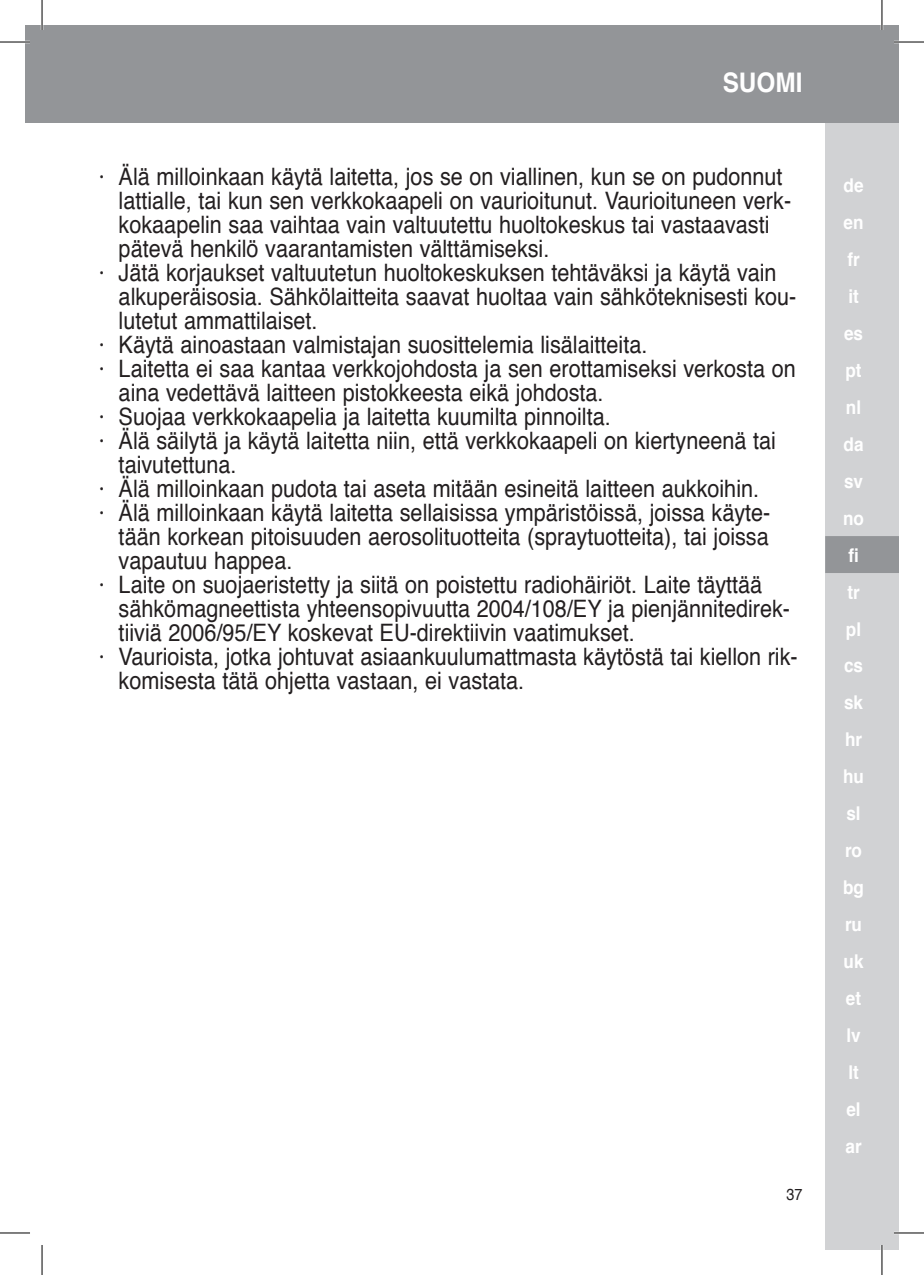
<style>
.page{position:relative;width:924px;height:1275px;background:#fff}
.page>*{position:absolute;margin:0;border:0;box-sizing:border-box;transform-origin:0 0}
.t1{font:700 27px "Helvetica";color:#fff;scale:.9 1}
.t2{font:24px "Helvetica";color:#231f20;scale:.9 1}
.t3{font:700 19px/37px "Helvetica";color:#fff;scale:.9 1}
.t4{font:16px "Helvetica";color:#231f20;scale:.9 1}
</style>
<div class="page">
<div style="left:824px;top:25px;width:74px;height:1225px;background:#d1d2d4"></div>
<div style="left:42px;top:25px;width:856px;height:97px;background:#939598"></div>
<div style="left:25px;top:25px;width:17px;height:97px;background:#939598"></div>
<div style="left:824px;top:536px;width:74px;height:37px;background:#939598"></div>
<hr style="left:0;top:41px;width:30px;height:2px;background:#fff">
<hr style="left:893px;top:41px;width:30px;height:2px;background:#fff">
<hr style="left:893px;top:1231px;width:30px;height:3px;background:#fff">
<hr style="left:41px;top:0;width:2px;height:30px;background:#fff">
<hr style="left:880px;top:0;width:2px;height:30px;background:#fff">
<hr style="left:880px;top:1245px;width:2px;height:30px;background:#fff">
<hr style="left:0;top:42px;width:30px;height:1px;background:#000">
<hr style="left:893px;top:42px;width:30px;height:1px;background:#000">
<hr style="left:0;top:1232px;width:30px;height:1px;background:#000">
<hr style="left:893px;top:1232px;width:30px;height:1px;background:#000">
<hr style="left:42px;top:0;width:1px;height:30px;background:#000">
<hr style="left:42px;top:1245px;width:1px;height:30px;background:#000">
<hr style="left:881px;top:0;width:1px;height:30px;background:#000">
<hr style="left:881px;top:1245px;width:1px;height:30px;background:#000">
<p class="t1" style="left:722px;top:61px;width:90px">SUOMI</p>
<p class="t2" style="left:99px;top:158px;width:761px">· Älä milloinkaan käytä laitetta, jos se on viallinen, kun se on pudonnut</p>
<p class="t2" style="left:119px;top:182px;width:748px">lattialle, tai kun sen verkkokaapeli on vaurioitunut. Vaurioituneen verk-</p>
<p class="t2" style="left:119px;top:206px;width:724px">kokaapelin saa vaihtaa vain valtuutettu huoltokeskus tai vastaavasti</p>
<p class="t2" style="left:119px;top:230px;width:480px">pätevä henkilö vaarantamisten välttämiseksi.</p>
<p class="t2" style="left:99px;top:254px;width:754px">· Jätä korjaukset valtuutetun huoltokeskuksen tehtäväksi ja käytä vain</p>
<p class="t2" style="left:119px;top:278px;width:754px">alkuperäisosia. Sähkölaitteita saavat huoltaa vain sähköteknisesti kou-</p>
<p class="t2" style="left:119px;top:302px;width:222px">lutetut ammattilaiset.</p>
<p class="t2" style="left:99px;top:326px;width:610px">· Käytä ainoastaan valmistajan suosittelemia lisälaitteita.</p>
<p class="t2" style="left:99px;top:350px;width:775px">· Laitetta ei saa kantaa verkkojohdosta ja sen erottamiseksi verkosta on</p>
<p class="t2" style="left:119px;top:374px;width:540px">aina vedettävä laitteen pistokkeesta eikä johdosta.</p>
<p class="t2" style="left:99px;top:398px;width:570px">· Suojaa verkkokaapelia ja laitetta kuumilta pinnoilta.</p>
<p class="t2" style="left:99px;top:422px;width:753px">· Älä säilytä ja käytä laitetta niin, että verkkokaapeli on kiertyneenä tai</p>
<p class="t2" style="left:119px;top:446px;width:132px">taivutettuna.</p>
<p class="t2" style="left:99px;top:470px;width:735px">· Älä milloinkaan pudota tai aseta mitään esineitä laitteen aukkoihin.</p>
<p class="t2" style="left:99px;top:494px;width:747px">· Älä milloinkaan käytä laitetta sellaisissa ympäristöissä, joissa käyte-</p>
<p class="t2" style="left:119px;top:518px;width:723px">tään korkean pitoisuuden aerosolituotteita (spraytuotteita), tai joissa</p>
<p class="t2" style="left:119px;top:542px;width:194px">vapautuu happea.</p>
<p class="t2" style="left:99px;top:566px;width:738px">· Laite on suojaeristetty ja siitä on poistettu radiohäiriöt. Laite täyttää</p>
<p class="t2" style="left:119px;top:590px;width:747px">sähkömagneettista yhteensopivuutta 2004/108/EY ja pienjännitedirek-</p>
<p class="t2" style="left:119px;top:614px;width:575px">tiiviä 2006/95/EY koskevat EU-direktiivin vaatimukset.</p>
<p class="t2" style="left:99px;top:638px;width:777px">· Vaurioista, jotka johtuvat asiaankuulumattmasta käytöstä tai kiellon rik-</p>
<p class="t2" style="left:119px;top:662px;width:452px">komisesta tätä ohjetta vastaan, ei vastata.</p>
<p class="t4" style="left:786px;top:1181px;width:19px">37</p>
<p class="t3" style="left:842px;top:167px;width:25px">de en fr it es pt nl da sv no fi tr pl cs sk hr hu sl ro bg ru uk et lv lt el ar</p>
</div>
